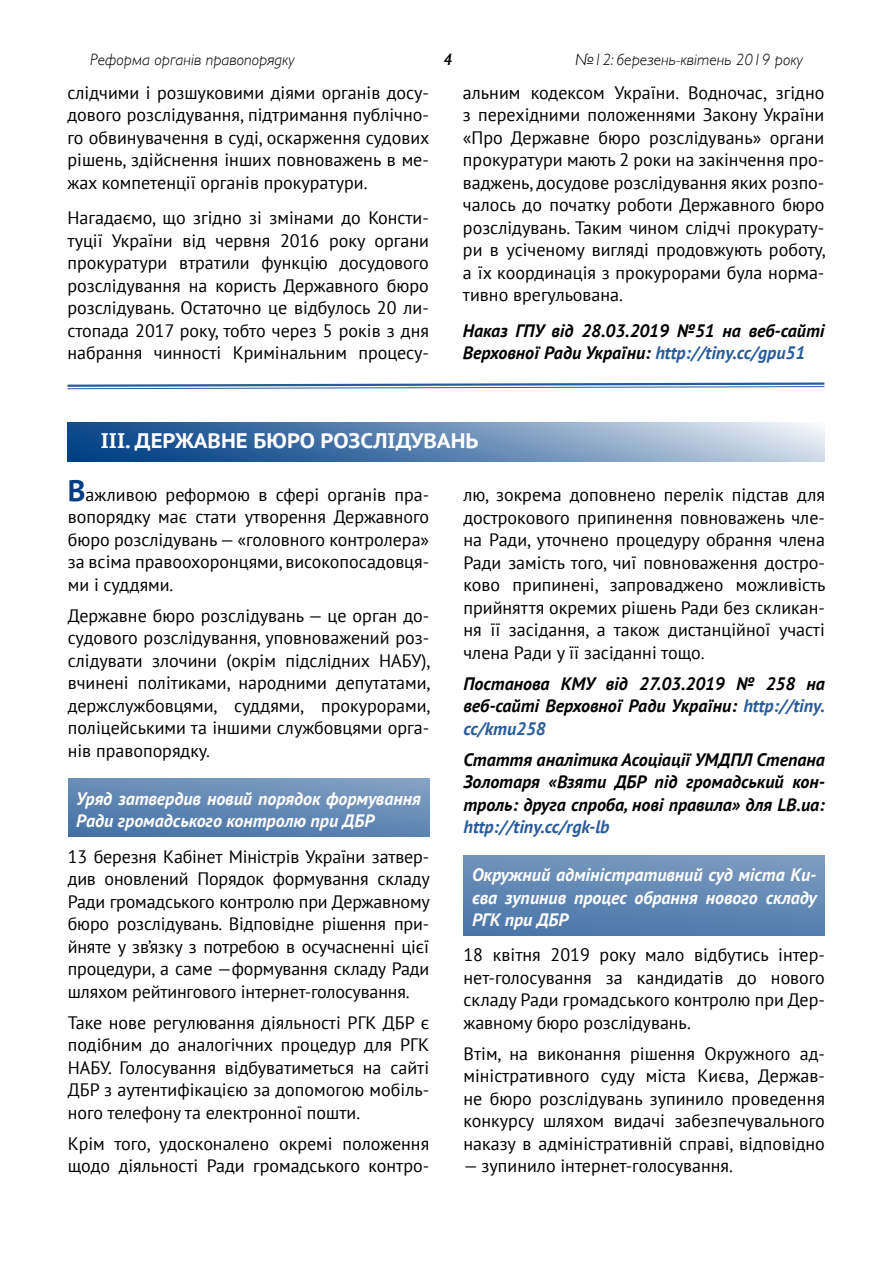
<style>
.page{position:relative;width:893px;height:1263px;background:#fff}
.page>*{position:absolute;margin:0;border:0;box-sizing:border-box;transform-origin:0 0}
.t1{font:700 21px "PT Sans Caption";color:#fff}
.t2{font:18px/22.5px "PT Sans";color:#000;text-align:justify}
.t3{font:italic 700 18px/22.5px "PT Sans";color:#000;text-align:justify}
.t4{font:italic 700 18px/22.5px "PT Sans";color:#fff;text-align:justify}
.t5{font:italic 700 18px "PT Sans";color:#275b9b}
.t6{font:italic 300 16.5px "Gill Sans";color:#000}
.t7{font:italic 600 16.5px "Gill Sans";color:#000}
.s1{color:#275b9b}
.s2{font-weight:700;font-size:30px;color:#003f85}
</style>
<div class="page">
<div style="left:463px;top:855px;width:361px;height:80px;background:linear-gradient(to bottom,#7899be,#4e7aaa)"></div>
<div style="left:68px;top:779px;width:361px;height:58px;background:linear-gradient(to bottom,#7899be,#4e7aaa)"></div>
<svg style="left:68px;top:422px;width:757px;height:40px;background:#698db6"></svg>
<svg style="left:67px;top:382px;width:758px;height:7px"></svg>
<p class="t6" style="left:90px;top:50px;width:206px">Реформа органів правопорядку</p>
<p class="t7" style="left:444px;top:50px;width:10px">4</p>
<p class="t6" style="left:575px;top:50px;width:229px">№12: березень-квітень 2019 року</p>
<p class="t2" style="left:67px;top:81px;width:363px">слідчими і розшуковими діями органів досу&shy;дового розслідування, підтримання публічно&shy;го обвинувачення в суді, оскарження судових рішень, здійснення інших повноважень в ме&shy;жах компетенції органів прокуратури.</p>
<p class="t2" style="left:67px;top:206px;width:363px">Нагадаємо, що згідно зі змінами до Консти&shy;туції України від червня 2016 року органи прокуратури втратили функцію досудового розслідування на користь Державного бюро розслідувань. Остаточно це відбулось 20 ли&shy;стопада 2017 року, тобто через 5 років з дня набрання чинності Кримінальним процесу-</p>
<p class="t2" style="left:463px;top:81px;width:364px">альним кодексом України. Водночас, згідно з перехідними положеннями Закону України «Про Державне бюро розслідувань» органи прокуратури мають 2 роки на закінчення про&shy;ваджень, досудове розслідування яких розпо&shy;чалось до початку роботи Державного бюро розслідувань. Таким чином слідчі прокурату&shy;ри в усіченому вигляді продовжують роботу, а їх координація з прокурорами була норма&shy;тивно врегульована.</p>
<p class="t3" style="left:463px;top:319px;width:363px">Наказ ГПУ від 28.03.2019 №51 на веб-сайті<br>Верховної Ради України: <span class="s1">http://tiny.cc/gpu51</span></p>
<p class="t1" style="left:101px;top:426px;width:379px">III. ДЕРЖАВНЕ БЮРО РОЗСЛІДУВАНЬ</p>
<p class="t2" style="left:463px;top:483px;width:364px">лю, зокрема доповнено перелік підстав для дострокового припинення повноважень чле&shy;на Ради, уточнено процедуру обрання члена Ради замість того, чиї повноваження достро&shy;ково припинені, запроваджено можливість прийняття окремих рішень Ради без скликан&shy;ня її засідання, а також дистанційної участі члена Ради у її засіданні тощо.</p>
<p class="t3" style="left:463px;top:672px;width:363px">Постанова КМУ від 27.03.2019 № 258 на веб-сайті Верховної Ради України: <span class="s1">http://tiny. cc/kmu258</span></p>
<p class="t3" style="left:463px;top:748px;width:363px">Стаття аналітика Асоціації УМДПЛ Степана Золотаря «Взяти ДБР під громадський кон&shy;троль: друга спроба, нові правила» для LB.ua:</p>
<p class="t5" style="left:463px;top:815px;width:147px">http://tiny.cc/rgk-lb</p>
<p class="t4" style="left:472px;top:863px;width:346px">Окружний адміністративний суд міста Ки&shy;єва зупинив процес обрання нового складу РГК при ДБР</p>
<p class="t2" style="left:463px;top:943px;width:363px">18 квітня 2019 року мало відбутись інтер&shy;нет-голосування за кандидатів до нового складу Ради громадського контролю при Дер&shy;жавному бюро розслідувань.</p>
<p class="t2" style="left:463px;top:1042px;width:363px">Втім, на виконання рішення Окружного ад&shy;міністративного суду міста Києва, Держав&shy;не бюро розслідувань зупинило проведення конкурсу шляхом видачі забезпечувального наказу в адміністративній справі, відповідно</p>
<p class="t2" style="left:463px;top:1154px;width:271px">— зупинило інтернет-голосування.</p>
<p class="t2" style="left:68px;top:483px;width:363px"><span class="s2">В</span>ажливою реформою в сфері органів пра&shy;вопорядку має стати утворення Державного бюро розслідувань — «головного контролера» за всіма правоохоронцями, високопосадовця&shy;ми і суддями.</p>
<p class="t2" style="left:68px;top:604px;width:364px">Державне бюро розслідувань — це орган до&shy;судового розслідування, уповноважений роз&shy;слідувати злочини (окрім підслідних НАБУ), вчинені політиками, народними депутатами, держслужбовцями, суддями, прокурорами, поліцейськими та іншими службовцями орга&shy;нів правопорядку.</p>
<p class="t4" style="left:76px;top:787px;width:346px">Уряд затвердив новий порядок формування<br>Ради громадського контролю при ДБР</p>
<p class="t2" style="left:68px;top:845px;width:364px">13 березня Кабінет Міністрів України затвер&shy;див оновлений Порядок формування складу Ради громадського контролю при Державному бюро розслідувань. Відповідне рішення при&shy;йняте у зв’язку з потребою в осучасненні цієї процедури, а саме —формування складу Ради шляхом рейтингового інтернет-голосування.</p>
<p class="t2" style="left:68px;top:1011px;width:363px">Таке нове регулювання діяльності РГК ДБР є подібним до аналогічних процедур для РГК НАБУ. Голосування відбуватиметься на сайті ДБР з аутентифікацією за допомогою мобіль&shy;ного телефону та електронної пошти.</p>
<p class="t2" style="left:68px;top:1132px;width:363px">Крім того, удосконалено окремі положення щодо діяльності Ради громадського контро-</p>
</div>
